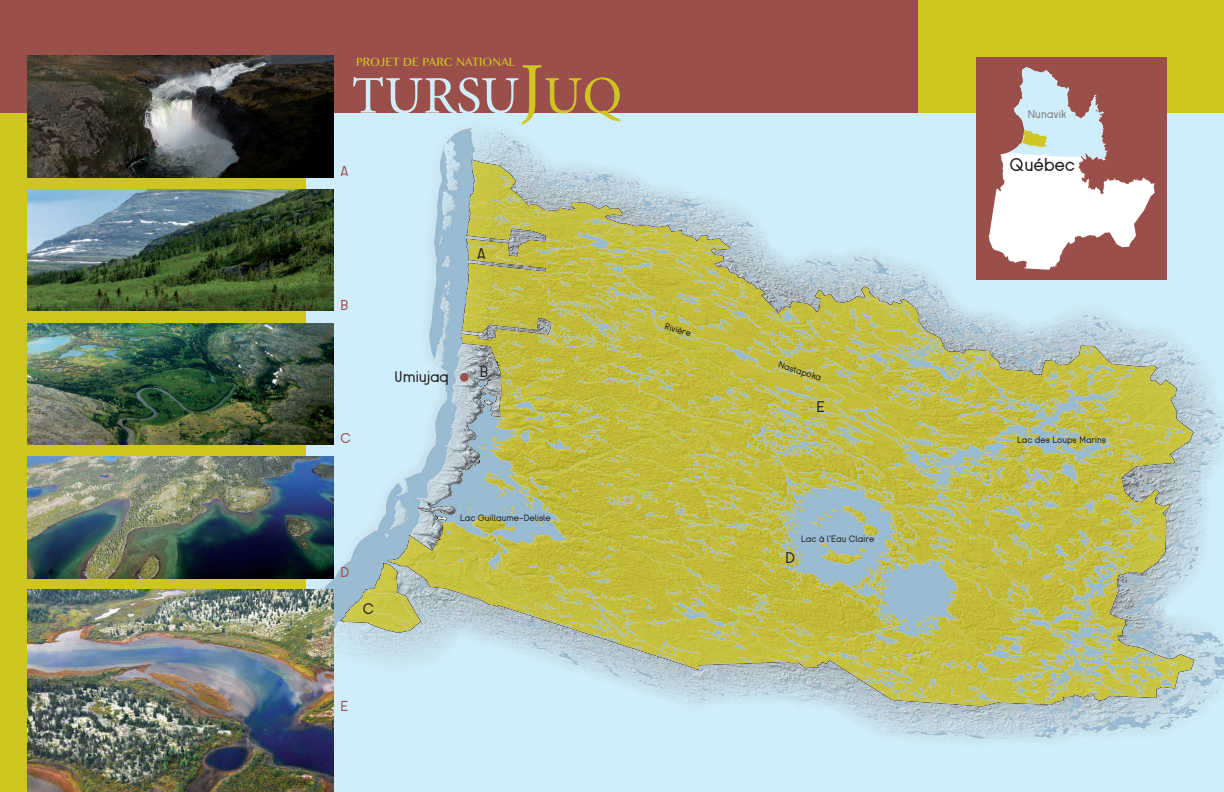
<style>
.page{position:relative;width:1224px;height:792px;background:#fff}
.page>*{position:absolute;margin:0;border:0;box-sizing:border-box;transform-origin:0 0}
.t1{font:53px "Minion Pro";color:#cfedfb}
.t2{font:18px "Proletarsk";color:#231f20;scale:.96 1}
.t3{font:15px "Proletarsk";color:#231f20}
.t4{font:15px "Proletarsk";color:#231f20;scale:.96 1}
.t5{font:14px "Proletarsk";color:#9b4f4b;scale:.96 1}
.t6{font:12px "Oriya MN";color:#cec521;scale:.96 1}
.t7{font:11px "Proletarsk";color:#7d8082;scale:.96 1}
.t8{font:9px "Proletarsk";color:#231f20;scale:.96 1}
.s1{font-size:73px;color:#cec521}
.s2{color:#cec521}
</style>
<div class="page">
<div style="left:0;top:0;width:306px;height:792px;background:#cec521"></div>
<img style="left:300px;top:113px;width:924px;height:673px">
<div style="left:0;top:0;width:918px;height:113px;background:#9b4f4b"></div>
<img style="left:27px;top:189px;width:307px;height:122px">
<img style="left:27px;top:56px;width:307px;height:121px">
<img style="left:27px;top:323px;width:307px;height:122px">
<img style="left:27px;top:457px;width:307px;height:121px">
<img style="left:27px;top:590px;width:307px;height:202px">
<div style="left:460px;top:373px;width:9px;height:9px;background:#9b4f4b;border-radius:50%"></div>
<div style="left:918px;top:0;width:306px;height:113px;background:#cec521"></div>
<div style="left:976px;top:57px;width:191px;height:223px;background:#9b4f4b"></div>
<svg style="left:989px;top:67px;width:166px;height:203px"></svg>
<h3 class="t6" style="left:356px;top:55px;width:167px">PROJET DE PARC NATIONAL</h3>
<h1 class="t1" style="left:352px;top:64px;width:272px">TURSU<span class="s1">J</span><span class="s2">UQ</span></h1>
<h3 class="t5" style="left:341px;top:162px;width:10px">A</h3>
<h3 class="t5" style="left:341px;top:295px;width:10px">B</h3>
<h3 class="t5" style="left:341px;top:429px;width:12px">C</h3>
<h3 class="t4" style="left:477px;top:244px;width:10px">A</h3>
<h3 class="t3" style="left:395px;top:366px;width:56px">Umiujaq</h3>
<h3 class="t4" style="left:480px;top:361px;width:10px">B</h3>
<h3 class="t5" style="left:341px;top:562px;width:11px">D</h3>
<h3 class="t4" style="left:363px;top:598px;width:13px">C</h3>
<p class="t8" style="left:460px;top:511px;width:96px">Lac Guillaume-Delisle</p>
<h3 class="t5" style="left:341px;top:696px;width:9px">E</h3>
<p class="t8" style="left:667px;top:320px;width:29px;rotate:15deg">Rivière</p>
<p class="t8" style="left:781px;top:358px;width:48px;rotate:18deg">Nastapoka</p>
<h3 class="t4" style="left:816px;top:396px;width:10px">E</h3>
<p class="t8" style="left:801px;top:533px;width:78px">Lac à l’Eau Claire</p>
<h3 class="t4" style="left:785px;top:548px;width:11px">D</h3>
<p class="t7" style="left:1028px;top:106px;width:42px">Nunavik</p>
<h2 class="t2" style="left:1009px;top:152px;width:70px">Québec</h2>
<p class="t8" style="left:1017px;top:433px;width:94px">Lac des Loups Marins</p>
</div>
